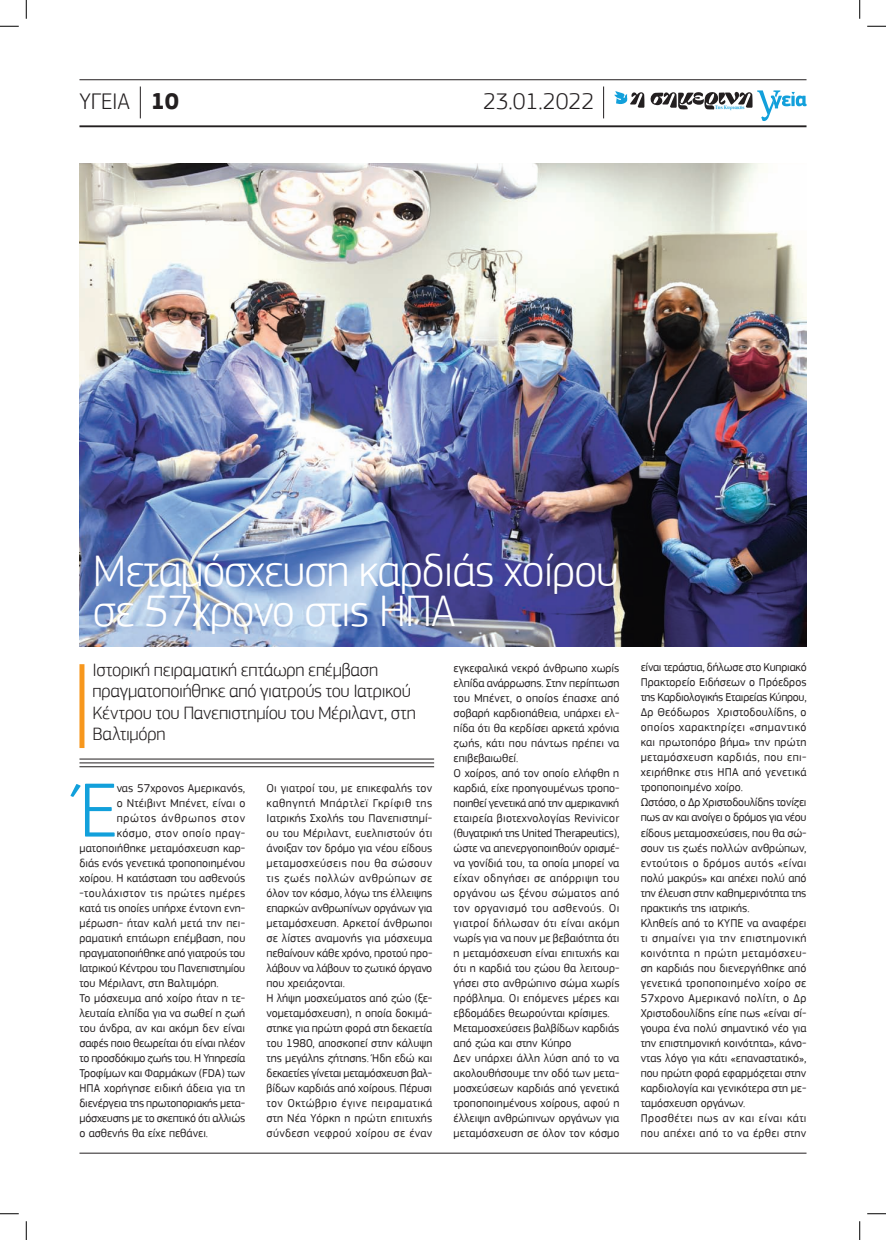
<style>
.page{position:relative;width:886px;height:1240px;background:#fff}
.page>*{position:absolute;margin:0;border:0;box-sizing:border-box;transform-origin:0 0}
.t1{font:300 79.75px "PF Square Sans Pro";color:#12a0db}
.t2{font:300 46.25px/40px "PF Square Sans Pro";letter-spacing:-.02em;color:#fff}
.t3{font:300 23.75px "PF Square Sans Pro";color:#231f20}
.t4{font:300 18.75px/21.2px "PF Square Sans Pro";letter-spacing:-.015em;color:#231f20}
.t5{font:11.88px/15px "PF Square Sans Pro";color:#231f20}
.t6{font:11.88px "PF Square Sans Pro";letter-spacing:-.02em;color:#231f20}
.t7{font:11.88px "PF Square Sans Pro";letter-spacing:.035em;color:#231f20}
.t8{font:11.88px "PF Square Sans Pro";letter-spacing:.02em;color:#231f20}
.t9{font:11.88px "PF Square Sans Pro";letter-spacing:.06em;color:#231f20}
.t10{font:700 5px "PF Document";color:#12a0db}
.s1{font-weight:700}
</style>
<div class="page">
<hr style="left:79px;top:1152px;width:727px;height:1px;background:#231f20">
<hr style="left:79px;top:79px;width:727px;height:1px;background:#231f20">
<hr style="left:79px;top:125px;width:727px;height:2px;background:#231f20">
<svg style="left:614px;top:91px;width:30px;height:17px"></svg>
<svg style="left:650px;top:90px;width:156px;height:31px"></svg>
<hr style="left:603px;top:86px;width:1px;height:32px;background:#231f20">
<hr style="left:140px;top:86px;width:1px;height:32px;background:#231f20">
<img style="left:79px;top:164px;width:727px;height:482px">
<div style="left:79px;top:664px;width:5px;height:84px;background:#f7971d"></div>
<hr style="left:79px;top:766px;width:355px;height:1px;background:#231f20">
<hr style="left:79px;top:762px;width:355px;height:1px;background:#231f20">
<hr style="left:79px;top:758px;width:355px;height:1px;background:#231f20">
<svg style="left:0;top:25px;width:19px;height:2px"></svg>
<svg style="left:867px;top:25px;width:18px;height:2px"></svg>
<svg style="left:0;top:1213px;width:19px;height:1px"></svg>
<svg style="left:867px;top:1213px;width:18px;height:1px"></svg>
<svg style="left:25px;top:0;width:2px;height:19px"></svg>
<svg style="left:25px;top:1221px;width:2px;height:19px"></svg>
<svg style="left:859px;top:0;width:1px;height:19px"></svg>
<svg style="left:859px;top:1221px;width:1px;height:19px"></svg>
<p class="t3" style="left:79px;top:87px;width:101px">ΥΓΕΙΑ <span class="s1">10</span></p>
<p class="t3" style="left:483px;top:87px;width:113px">23.01.2022</p>
<p class="t10" style="left:714px;top:104px;width:31px">Της Κυριακής</p>
<p class="t2" style="left:93px;top:550px;width:527px">Μεταμόσχευση καρδιάς χοίρου σε 57χρονο στις ΗΠΑ</p>
<p class="t4" style="left:92px;top:659px;width:325px">Ιστορική πειραματική επτάωρη επέμβαση πραγματοποιήθηκε από γιατρούς του Ιατρικού Κέντρου του Πανεπιστημίου του Μέριλαντ, στη Βαλτιμόρη</p>
<p class="t5" style="left:453px;top:660px;width:167px">εγκεφαλικά νεκρό άνθρωπο χωρίς ελπίδα ανάρρωσης. Στην περίπτωση του Μπένετ, ο οποίος έπασχε από σοβαρή καρδιοπάθεια, υπάρχει ελ&shy;πίδα ότι θα κερδίσει αρκετά χρόνια ζωής, κάτι που πάντως πρέπει να επιβεβαιωθεί.<br>Ο χοίρος, από τον οποίο ελήφθη η καρδιά, είχε προηγουμένως τροπο&shy;ποιηθεί γενετικά από την αμερικανική εταιρεία βιοτεχνολογίας Revivicor (θυγατρική της United Therapeutics), ώστε να απενεργοποιηθούν ορισμέ&shy;να γονίδιά του, τα οποία μπορεί να είχαν οδηγήσει σε απόρριψη του οργάνου ως ξένου σώματος από τον οργανισμό του ασθενούς. Οι γιατροί δήλωσαν ότι είναι ακόμη νωρίς για να πουν με βεβαιότητα ότι η μεταμόσχευση είναι επιτυχής και ότι η καρδιά του ζώου θα λειτουρ&shy;γήσει στο ανθρώπινο σώμα χωρίς πρόβλημα. Οι επόμενες μέρες και εβδομάδες θεωρούνται κρίσιμες.<br>Μεταμοσχεύσεις βαλβίδων καρδιάς από ζώα και στην Κύπρο<br>Δεν υπάρχει άλλη λύση από το να ακολουθήσουμε την οδό των μετα&shy;μοσχεύσεων καρδιάς από γενετικά τροποποιημένους χοίρους, αφού η έλλειψη ανθρώπινων οργάνων για μεταμόσχευση σε όλον τον κόσμο</p>
<p class="t5" style="left:640px;top:660px;width:167px">είναι τεράστια, δήλωσε στο Κυπριακό<br>Πρακτορείο Ειδήσεων ο Πρόεδρος της Καρδιολογικής Εταιρείας Κύπρου,<br>Δρ Θεόδωρος Χριστοδουλίδης, ο οποίος χαρακτηρίζει «σημαντικό και πρωτοπόρο βήμα» την πρώτη μεταμόσχευση καρδιάς, που επι&shy;χειρήθηκε στις ΗΠΑ από γενετικά τροποποιημένο χοίρο.<br>Ωστόσο, ο Δρ Χριστοδουλίδης τονίζει πως αν και ανοίγει ο δρόμος για νέου είδους μεταμοσχεύσεις, που θα σώ&shy;σουν τις ζωές πολλών ανθρώπων, εντούτοις ο δρόμος αυτός «είναι πολύ μακρύς» και απέχει πολύ από την έλευση στην καθημερινότητα της πρακτικής της ιατρικής.<br>Κληθείς από το ΚΥΠΕ να αναφέρει τι σημαίνει για την επιστημονική κοινότητα η πρώτη μεταμόσχευ&shy;ση καρδιάς που διενεργήθηκε από γενετικά τροποποιημένο χοίρο σε<br>57χρονο Αμερικανό πολίτη, ο Δρ<br>Χριστοδουλίδης είπε πως «είναι σί&shy;γουρα ένα πολύ σημαντικό νέο για την επιστημονική κοινότητα», κάνο&shy;ντας λόγο για κάτι «επαναστατικό», που πρώτη φορά εφαρμόζεται στην καρδιολογία και γενικότερα στη με&shy;ταμόσχευση οργάνων.<br>Προσθέτει πως αν και είναι κάτι που απέχει από το να έρθει στην</p>
<p class="t5" style="left:266px;top:780px;width:167px">Οι γιατροί του, με επικεφαλής τον καθηγητή Μπάρτλεϊ Γκρίφιθ της<br>Ιατρικής Σχολής του Πανεπιστημί&shy;ου του Μέριλαντ, ευελπιστούν ότι άνοιξαν τον δρόμο για νέου είδους μεταμοσχεύσεις που θα σώσουν τις ζωές πολλών ανθρώπων σε όλον τον κόσμο, λόγω της έλλειψης επαρκών ανθρωπίνων οργάνων για μεταμόσχευση. Αρκετοί άνθρωποι σε λίστες αναμονής για μόσχευμα πεθαίνουν κάθε χρόνο, προτού προ&shy;λάβουν να λάβουν το ζωτικό όργανο που χρειάζονται.<br>Η λήψη μοσχεύματος από ζώο (ξε&shy;νομεταμόσχευση), η οποία δοκιμά&shy;στηκε για πρώτη φορά στη δεκαετία του 1980, αποσκοπεί στην κάλυψη της μεγάλης ζήτησης. Ήδη εδώ και δεκαετίες γίνεται μεταμόσχευση βαλ&shy;βίδων καρδιάς από χοίρους. Πέρυσι τον Οκτώβριο έγινε πειραματικά στη Νέα Υόρκη η πρώτη επιτυχής σύνδεση νεφρού χοίρου σε έναν</p>
<p class="t1" style="left:79px;top:763px;width:39px">Έ</p>
<p class="t5" style="left:117px;top:780px;width:130px">νας 57χρονος Αμερικανός,</p>
<p class="t8" style="left:117px;top:795px;width:130px">ο Ντέιβιντ Μπένετ, είναι ο</p>
<p class="t9" style="left:117px;top:810px;width:130px">πρώτος άνθρωπος στον</p>
<p class="t7" style="left:117px;top:825px;width:130px">κόσμο, στον οποίο πραγ-</p>
<p class="t5" style="left:79px;top:840px;width:167px">ματοποιήθηκε μεταμόσχευση καρ-</p>
<p class="t5" style="left:79px;top:855px;width:167px">διάς ενός γενετικά τροποποιημένου</p>
<p class="t5" style="left:79px;top:870px;width:167px">χοίρου. Η κατάσταση του ασθενούς</p>
<p class="t7" style="left:79px;top:885px;width:167px">-τουλάχιστον τις πρώτες ημέρες</p>
<p class="t5" style="left:79px;top:900px;width:167px">κατά τις οποίες υπήρχε έντονη ενη-</p>
<p class="t5" style="left:79px;top:915px;width:167px">μέρωση- ήταν καλή μετά την πει-</p>
<p class="t5" style="left:79px;top:930px;width:167px">ραματική επτάωρη επέμβαση, που</p>
<p class="t6" style="left:79px;top:945px;width:167px">πραγματοποιήθηκε από γιατρούς του</p>
<p class="t5" style="left:79px;top:960px;width:167px">Ιατρικού Κέντρου του Πανεπιστημίου</p>
<p class="t5" style="left:79px;top:975px;width:141px">του Μέριλαντ, στη Βαλτιμόρη.</p>
<p class="t5" style="left:79px;top:990px;width:167px">Το μόσχευμα από χοίρο ήταν η τε-</p>
<p class="t5" style="left:79px;top:1005px;width:167px">λευταία ελπίδα για να σωθεί η ζωή</p>
<p class="t5" style="left:79px;top:1020px;width:167px">του άνδρα, αν και ακόμη δεν είναι</p>
<p class="t6" style="left:79px;top:1035px;width:167px">σαφές ποιο θεωρείται ότι είναι πλέον</p>
<p class="t6" style="left:79px;top:1050px;width:167px">το προσδόκιμο ζωής του. Η Υπηρεσία</p>
<p class="t5" style="left:79px;top:1065px;width:167px">Τροφίμων και Φαρμάκων (FDA) των</p>
<p class="t5" style="left:79px;top:1080px;width:167px">ΗΠΑ χορήγησε ειδική άδεια για τη</p>
<p class="t6" style="left:79px;top:1095px;width:167px">διενέργεια της πρωτοποριακής μετα-</p>
<p class="t6" style="left:79px;top:1110px;width:167px">μόσχευσης με το σκεπτικό ότι αλλιώς</p>
<p class="t5" style="left:79px;top:1125px;width:130px">ο ασθενής θα είχε πεθάνει.</p>
</div>
